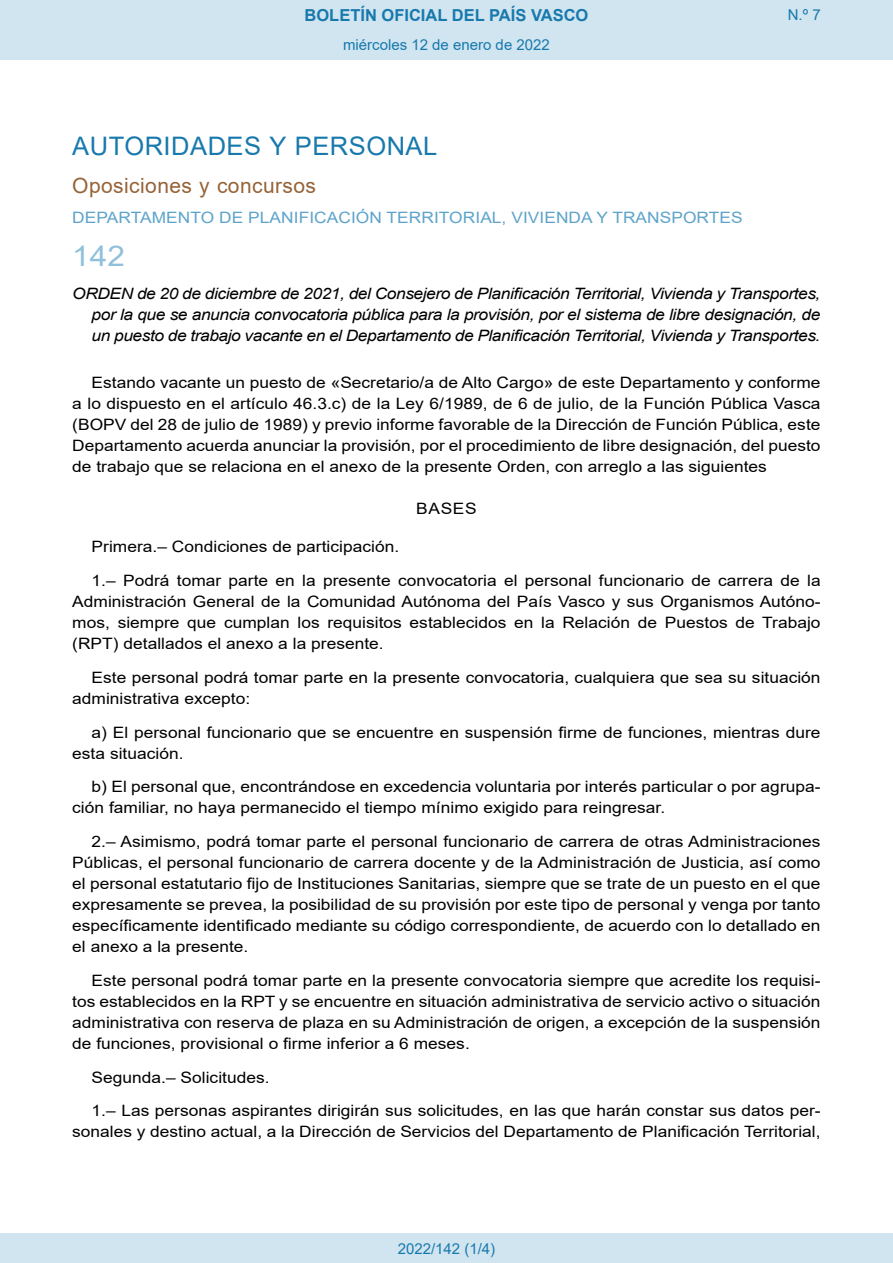
<style>
.page{position:relative;width:893px;height:1263px;background:#fff}
.page>*{position:absolute;margin:0;border:0;box-sizing:border-box;transform-origin:0 0}
.BOPVOrden{font:28.5px "Arial";color:#90c0db;scale:1.11 1}
.BOPVSeccion{font:25.5px "Arial";letter-spacing:.02em;color:#1879ad}
.BOPVSubseccion{font:21px "Arial";letter-spacing:.02em;color:#956338}
.t1{font:700 16.5px "Arial";color:#1879ad}
.BOPVDetalle{font:15.6px/21px "Arial";color:#000;text-align:justify;scale:1.11 1}
.BOPVTitulo{font:italic 15.6px/21px "Arial";letter-spacing:-.025em;color:#000;text-align:justify;scale:1.11 1}
.BOPVOrganismo{font:15.6px "Arial";letter-spacing:.005em;color:#5ea4ca;scale:1.11 1}
.BOPVClave{font:15.6px "Arial";letter-spacing:.035em;color:#000;scale:1.11 1}
.Paginacion_Centro{font:15px "Arial";color:#1879ad}
</style>
<div class="page">
<div style="left:0;top:0;width:893px;height:60px;background:#d0e5f0"></div>
<div style="left:0;top:1233px;width:893px;height:30px;background:#d0e5f0"></div>
<p class="t1" style="left:305px;top:3px;width:285px">BOLETÍN OFICIAL DEL PAÍS VASCO</p>
<p class="Paginacion_Centro" style="left:343px;top:35px;width:208px">miércoles 12 de enero de 2022</p>
<p class="Paginacion_Centro" style="left:788px;top:5px;width:34px">N.º 7</p>
<p class="BOPVSeccion" style="left:72px;top:128px;width:367px">AUTORIDADES Y PERSONAL</p>
<p class="BOPVSubseccion" style="left:72px;top:171px;width:245px">Oposiciones y concursos</p>
<p class="BOPVOrganismo" style="left:72px;top:207px;width:605px">DEPARTAMENTO DE PLANIFICACIÓN TERRITORIAL, VIVIENDA Y TRANSPORTES</p>
<p class="BOPVOrden" style="left:72px;top:236px;width:49px">142</p>
<p class="BOPVTitulo" style="left:92px;top:284px;width:658px;text-indent:-19px">ORDEN de 20 de diciembre de 2021, del Consejero de Planificación Territorial, Vivienda y Transportes, por la que se anuncia convocatoria pública para la provisión, por el sistema de libre designación, de un puesto de trabajo vacante en el Departamento de Planificación Territorial, Vivienda y Transportes.</p>
<p class="BOPVDetalle" style="left:72px;top:372px;width:676px;text-indent:19px">Estando vacante un puesto de «Secretario/a de Alto Cargo» de este Departamento y conforme a lo dispuesto en el artículo 46.3.c) de la Ley 6/1989, de 6 de julio, de la Función Pública Vasca (BOPV del 28 de julio de 1989) y previo informe favorable de la Dirección de Función Pública, este Departamento acuerda anunciar la provisión, por el procedimiento de libre designación, del puesto de trabajo que se relaciona en el anexo de la presente Orden, con arreglo a las siguientes</p>
<p class="BOPVClave" style="left:416px;top:498px;width:56px">BASES</p>
<p class="BOPVDetalle" style="left:92px;top:536px;width:279px">Primera.– Condiciones de participación.</p>
<p class="BOPVDetalle" style="left:72px;top:570px;width:676px;text-indent:19px">1.– Podrá tomar parte en la presente convocatoria el personal funcionario de carrera de la Administración General de la Comunidad Autónoma del País Vasco y sus Organismos Autóno&shy;mos, siempre que cumplan los requisitos establecidos en la Relación de Puestos de Trabajo (RPT) detallados el anexo a la presente.</p>
<p class="BOPVDetalle" style="left:72px;top:667px;width:676px;text-indent:19px">Este personal podrá tomar parte en la presente convocatoria, cualquiera que sea su situación administrativa excepto:</p>
<p class="BOPVDetalle" style="left:72px;top:721px;width:676px;text-indent:19px">a) El personal funcionario que se encuentre en suspensión firme de funciones, mientras dure esta situación.</p>
<p class="BOPVDetalle" style="left:72px;top:776px;width:676px;text-indent:19px">b) El personal que, encontrándose en excedencia voluntaria por interés particular o por agrupa&shy;ción familiar, no haya permanecido el tiempo mínimo exigido para reingresar.</p>
<p class="BOPVDetalle" style="left:72px;top:831px;width:676px;text-indent:19px">2.– Asimismo, podrá tomar parte el personal funcionario de carrera de otras Administraciones Públicas, el personal funcionario de carrera docente y de la Administración de Justicia, así como el personal estatutario fijo de Instituciones Sanitarias, siempre que se trate de un puesto en el que expresamente se prevea, la posibilidad de su provisión por este tipo de personal y venga por tanto específicamente identificado mediante su código correspondiente, de acuerdo con lo detallado en el anexo a la presente.</p>
<p class="BOPVDetalle" style="left:72px;top:970px;width:676px;text-indent:19px">Este personal podrá tomar parte en la presente convocatoria siempre que acredite los requisi&shy;tos establecidos en la RPT y se encuentre en situación administrativa de servicio activo o situación administrativa con reserva de plaza en su Administración de origen, a excepción de la suspensión de funciones, provisional o firme inferior a 6 meses.</p>
<p class="BOPVDetalle" style="left:92px;top:1066px;width:162px">Segunda.– Solicitudes.</p>
<p class="BOPVDetalle" style="left:72px;top:1100px;width:676px;text-align:right">1.– Las personas aspirantes dirigirán sus solicitudes, en las que harán constar sus datos per&shy;sonales y destino actual, a la Dirección de Servicios del Departamento de Planificación Territorial,</p>
<p class="Paginacion_Centro" style="left:398px;top:1238px;width:99px">2022/142 (1/4)</p>
</div>
